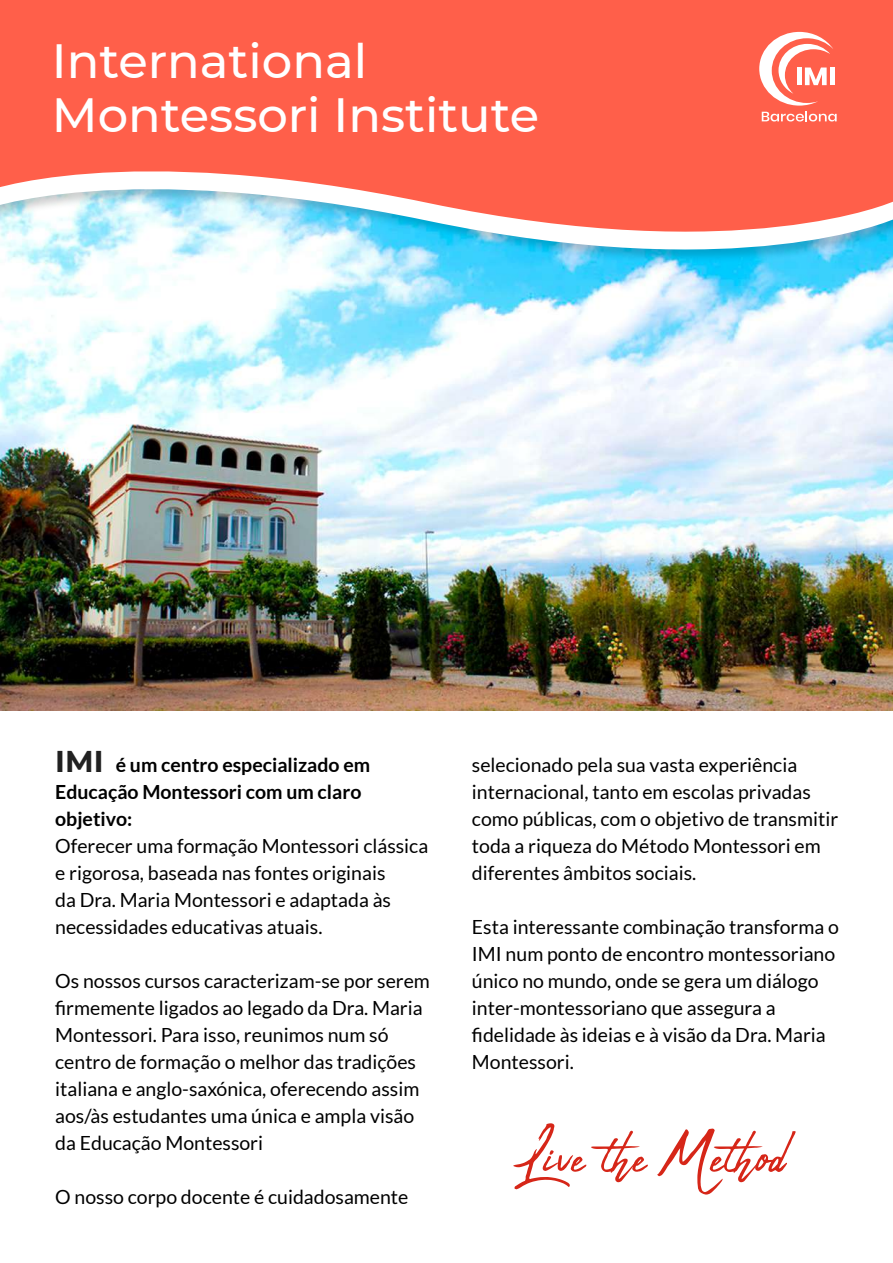
<style>
.page{position:relative;width:893px;height:1263px;background:#fff}
.page>*{position:absolute;margin:0;border:0;box-sizing:border-box;transform-origin:0 0}
.t1{font:77.55px "Abuget";color:#d62618}
.t2{font:500 48px/54px "Montserrat";color:#fff}
.t3{font:19.5px/27px "Lato";color:#000}
.t4{font:700 19.5px/27px "Lato";color:#000}
.s1{font-family:"Montserrat";font-size:30px;color:#212121}
</style>
<div class="page">
<img style="left:0;top:286px;width:893px;height:424px">
<svg style="left:37px;top:268px;width:856px;height:18px"></svg>
<svg style="left:0;top:0;width:893px;height:268px;background:#ec8176"></svg>
<svg style="left:759px;top:32px;width:78px;height:89px"></svg>
<h2 class="t2" style="left:52px;top:32px;width:489px">International<br>Montessori Institute</h2>
<p class="t4" style="left:55px;top:751px;width:317px"><span class="s1">IMI</span> é um centro especializado em<br>Educação Montessori com um claro objetivo:</p>
<p class="t3" style="left:55px;top:832px;width:375px">Oferecer uma formação Montessori clássica e rigorosa, baseada nas fontes originais<br>da Dra. Maria Montessori e adaptada às necessidades educativas atuais.</p>
<p class="t3" style="left:55px;top:967px;width:376px">Os nossos cursos caracterizam-se por serem firmemente ligados ao legado da Dra. Maria Montessori. Para isso, reunimos num só centro de formação o melhor das tradições italiana e anglo-saxónica, oferecendo assim aos/às estudantes uma única e ampla visão da Educação Montessori</p>
<p class="t3" style="left:55px;top:1183px;width:355px">O nosso corpo docente é cuidadosamente</p>
<p class="t3" style="left:472px;top:751px;width:368px">selecionado pela sua vasta experiência internacional, tanto em escolas privadas como públicas, com o objetivo de transmitir toda a riqueza do Método Montessori em diferentes âmbitos sociais.</p>
<p class="t3" style="left:472px;top:913px;width:368px">Esta interessante combinação transforma o IMI num ponto de encontro montessoriano único no mundo, onde se gera um diálogo inter-montessoriano que assegura a fidelidade às ideias e à visão da Dra. Maria Montessori.</p>
<h1 class="t1" style="left:513px;top:1112px;width:274px">Live the Method</h1>
</div>
